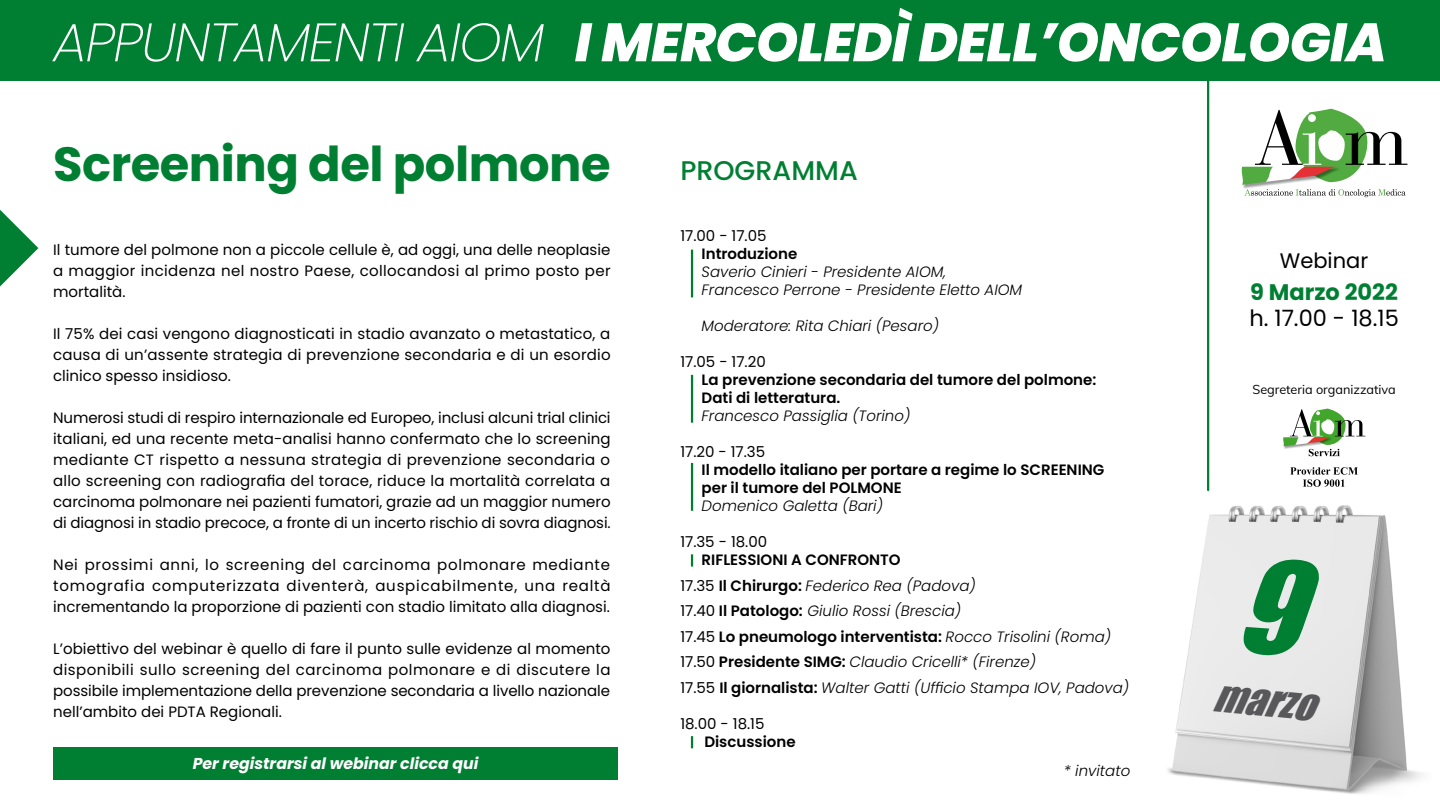
<style>
.page{position:relative;width:1440px;height:810px;background:#fff}
.page>*{position:absolute;margin:0;border:0;box-sizing:border-box;transform-origin:0 0}
.t1{font:italic 800 54px "Poppins";letter-spacing:-.01em;color:#fff}
.t2{font:700 48px "Poppins";letter-spacing:-.01em;color:#007f33}
.t3{font:italic 40.5px "Impact";color:#58585a}
.t4{font:500 27px "Poppins";color:#007f33}
.t5{font:22.5px "Poppins";color:#000}
.t6{font:700 22.5px "Poppins";color:#007f33}
.t7{font:21px "Poppins";color:#000}
.t8{font:italic 700 15.75px "Poppins";color:#fff}
.t9{font:15px/21px "Poppins";color:#000;text-align:justify}
.t10{font:italic 300 15px/25.5px "Poppins";color:#000}
.t11{font:600 15px/18px "Poppins";color:#000}
.t12{font:12.67px "Mulish";color:#000}
.s1{font-weight:200}
.s2{font-weight:600;font-style:normal}
.s3{font-weight:400;font-style:normal}
</style>
<div class="page">
<img style="left:1167px;top:505px;width:255px;height:289px">
<hr style="left:1207px;top:72px;width:2px;height:418px;background:#007f33">
<div style="left:0;top:0;width:1440px;height:81px;background:#007f33"></div>
<svg style="left:1290px;top:467px;width:68px;height:20px"></svg>
<svg style="left:1290px;top:456px;width:48px;height:14px"></svg>
<svg style="left:1283px;top:409px;width:82px;height:47px"></svg>
<svg style="left:1241px;top:109px;width:166px;height:88px"></svg>
<hr style="left:691px;top:375px;width:2px;height:48px;background:#007f33">
<hr style="left:691px;top:463px;width:2px;height:48px;background:#007f33">
<svg style="left:691px;top:554px;width:2px;height:13px"></svg>
<div style="left:53px;top:747px;width:565px;height:33px;background:#007f33"></div>
<svg style="left:691px;top:736px;width:2px;height:12px"></svg>
<hr style="left:691px;top:250px;width:2px;height:47px;background:#007f33">
<div style="left:1237px;top:558px;width:89px;height:99px;background:#eaeaea"></div>
<h1 class="t1" style="left:53px;top:11px;width:1335px"><span class="s1">APPUNTAMENTI AIOM</span> I MERCOLEDÌ DELL’ONCOLOGIA</h1>
<h2 class="t2" style="left:53px;top:137px;width:559px">Screening del polmone</h2>
<p class="t9" style="left:53px;top:239px;width:559px">Il tumore del polmone non a piccole cellule è, ad oggi, una delle neoplasie a maggior incidenza nel nostro Paese, collocandosi al primo posto per mortalità.</p>
<p class="t9" style="left:53px;top:323px;width:559px">Il 75% dei casi vengono diagnosticati in stadio avanzato o metastatico, a causa di un’assente strategia di prevenzione secondaria e di un esordio clinico spesso insidioso.</p>
<p class="t9" style="left:53px;top:407px;width:559px">Numerosi studi di respiro internazionale ed Europeo, inclusi alcuni trial clinici italiani, ed una recente meta-analisi hanno confermato che lo screening mediante CT rispetto a nessuna strategia di prevenzione secondaria o allo screening con radiografia del torace, riduce la mortalità correlata a carcinoma polmonare nei pazienti fumatori, grazie ad un maggior numero di diagnosi in stadio precoce, a fronte di un incerto rischio di sovra diagnosi.</p>
<p class="t9" style="left:53px;top:554px;width:559px">Nei prossimi anni, lo screening del carcinoma polmonare mediante tomografia computerizzata diventerà, auspicabilmente, una realtà incrementando la proporzione di pazienti con stadio limitato alla diagnosi.</p>
<p class="t9" style="left:53px;top:638px;width:559px">L’obiettivo del webinar è quello di fare il punto sulle evidenze al momento disponibili sullo screening del carcinoma polmonare e di discutere la possibile implementazione della prevenzione secondaria a livello nazionale nell’ambito dei PDTA Regionali.</p>
<h3 class="t4" style="left:680px;top:155px;width:179px">PROGRAMMA</h3>
<p class="t9" style="left:680px;top:226px;width:88px">17.00 - 17.05</p>
<p class="t11" style="left:702px;top:245px;width:97px">Introduzione</p>
<p class="t10" style="left:702px;top:263px;width:322px;line-height:18px">Saverio Cinieri - Presidente AIOM,<br>Francesco Perrone - Presidente Eletto AIOM</p>
<p class="t10" style="left:702px;top:314px;width:239px">Moderatore: Rita Chiari (Pesaro)</p>
<p class="t9" style="left:680px;top:352px;width:87px">17.05 - 17.20</p>
<p class="t11" style="left:702px;top:371px;width:396px">La prevenzione secondaria del tumore del polmone:<br>Dati di letteratura.</p>
<p class="t10" style="left:702px;top:404px;width:210px">Francesco Passiglia (Torino)</p>
<p class="t9" style="left:680px;top:442px;width:86px">17.20 - 17.35</p>
<p class="t11" style="left:702px;top:461px;width:404px">Il modello italiano per portare a regime lo SCREENING per il tumore del POLMONE</p>
<p class="t10" style="left:702px;top:494px;width:183px">Domenico Galetta (Bari)</p>
<p class="t9" style="left:680px;top:532px;width:88px">17.35 - 18.00</p>
<p class="t10" style="left:680px;top:548px;width:450px;text-indent:21px"><span class="s2">RIFLESSIONI A CONFRONTO<br></span><span class="s3">17.35</span> <span class="s2">Il Chirurgo:</span> Federico Rea (Padova)<br><span class="s3">17.40</span> <span class="s2">Il Patologo:</span> Giulio Rossi (Brescia)<br><span class="s3">17.45</span> <span class="s2">Lo pneumologo interventista:</span> Rocco Trisolini (Roma)<br><span class="s3">17.50</span> <span class="s2">Presidente SIMG:</span> Claudio Cricelli* (Firenze)<br><span class="s3">17.55</span> <span class="s2">Il giornalista:</span> Walter Gatti (Ufficio Stampa IOV, Padova)</p>
<p class="t9" style="left:680px;top:713px;width:86px">18.00 - 18.15</p>
<p class="t11" style="left:704px;top:733px;width:93px">Discussione</p>
<p class="t8" style="left:193px;top:754px;width:287px">Per registrarsi al webinar clicca qui</p>
<p class="t10" style="left:1064px;top:758px;width:68px">* invitato</p>
<h3 class="t7" style="left:1280px;top:249px;width:90px">Webinar</h3>
<h3 class="t6" style="left:1250px;top:279px;width:149px">9 Marzo 2022</h3>
<h3 class="t5" style="left:1249px;top:305px;width:151px">h. 17.00 - 18.15</h3>
<p class="t12" style="left:1252px;top:380px;width:145px">Segreteria organizzativa</p>
<h3 class="t3" style="left:1217px;top:664px;width:103px;rotate:6deg">marzo</h3>
</div>
